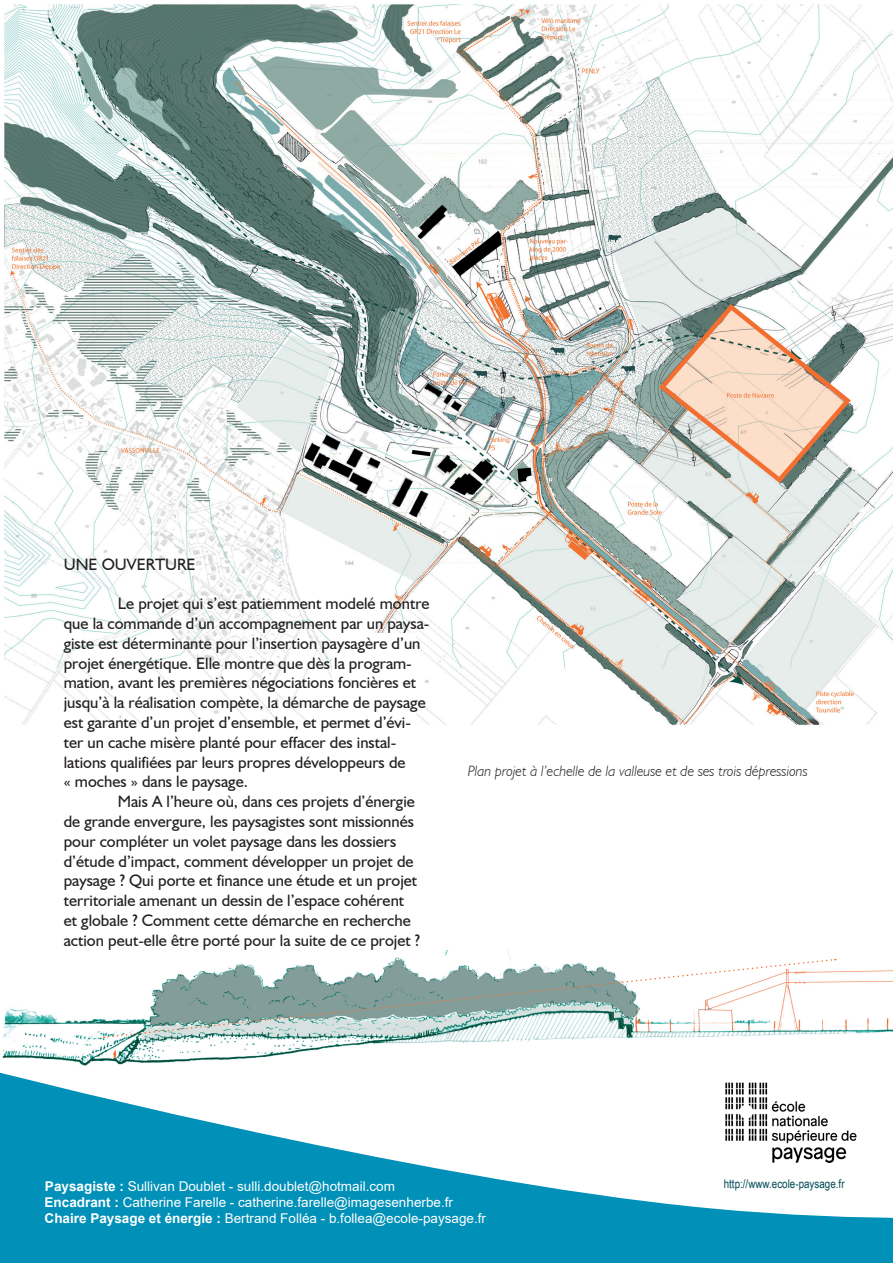
<style>
.page{position:relative;width:893px;height:1263px;background:#fff}
.page>*{position:absolute;margin:0;border:0;box-sizing:border-box;transform-origin:0 0}
.t1{font:16.5px/19.8px "Humanist 521 BT";color:#231f20}
.t2{font:italic 300 15px "Humanist 521 BT";color:#231f20}
.t3{font:13.5px/16.2px "Arial";color:#fff}
.t4{font:12px "Arial Narrow";color:#004a55}
.s1{font-weight:700}
</style>
<div class="page">
<svg style="left:0;top:1072px;width:893px;height:191px;fill:#0090b8"></svg>
<img style="left:0;top:950px;width:893px;height:116px">
<svg style="left:106px;top:958px;width:728px;height:80px"></svg>
<img style="left:4px;top:4px;width:889px;height:721px">
<svg style="left:656px;top:301px;width:198px;height:185px;background:#d8cabc"></svg>
<div style="left:332px;top:633px;width:83px;height:88px;background:#fff"></div>
<p class="t1" style="left:64px;top:554px;width:133px">UNE OUVERTURE</p>
<p class="t1" style="left:64px;top:593px;width:367px;text-indent:54px">Le projet qui s’est patiemment modelé montre que la commande d’un accompagnement par un paysa&shy;giste est déterminante pour l’insertion paysagère d’un projet énergétique. Elle montre que dès la program&shy;mation, avant les premières négociations foncières et jusqu’à la réalisation compète, la démarche de paysage est garante d’un projet d’ensemble, et permet d’évi&shy;ter un cache misère planté pour effacer des instal&shy;lations qualifiées par leurs propres développeurs de<br>« moches » dans le paysage.</p>
<p class="t1" style="left:64px;top:791px;width:358px;text-indent:54px">Mais A l’heure où, dans ces projets d’énergie de grande envergure, les paysagistes sont missionnés pour compléter un volet paysage dans les dossiers d’étude d’impact, comment développer un projet de paysage ? Qui porte et finance une étude et un projet territoriale amenant un dessin de l’espace cohérent et globale ? Comment cette démarche en recherche action peut-elle être porté pour la suite de ce projet ?</p>
<p class="t2" style="left:468px;top:762px;width:341px">Plan projet à l’echelle de la valleuse et de ses trois dépressions</p>
<p class="t3" style="left:45px;top:1178px;width:443px"><span class="s1">Paysagiste :</span> Sullivan Doublet - sulli.doublet@hotmail.com<br><span class="s1">Encadrant :</span> Catherine Farelle - catherine.farelle@imagesenherbe.fr<br><span class="s1">Chaire Paysage et énergie :</span> Bertrand Folléa - b.follea@ecole-paysage.fr</p>
<p class="t4" style="left:724px;top:1175px;width:122px">http://www.ecole-paysage.fr</p>
</div>
